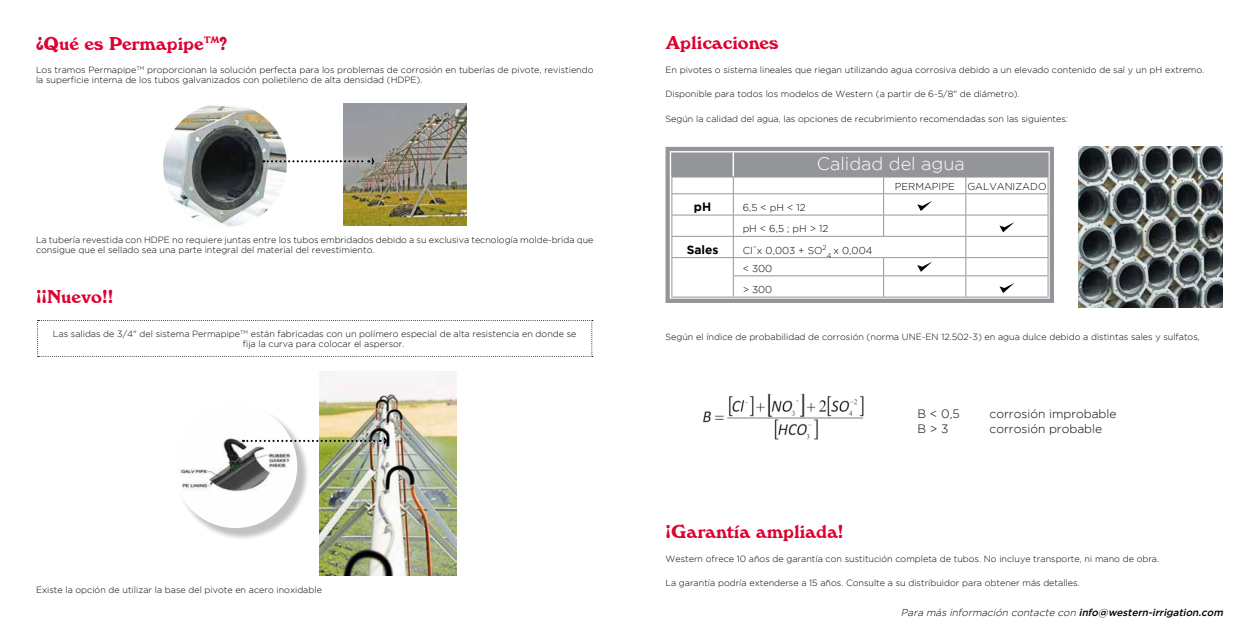
<style>
.page{position:relative;width:1259px;height:630px;background:#fff}
.page>*{position:absolute;margin:0;border:0;box-sizing:border-box;transform-origin:0 0}
.t1{font:18px "Windsor BT";color:#de0030}
.t2{font:300 18px "Gotham";color:#fff}
.t3{font:300 12px "Gotham";color:#000}
.t4{font:700 12px "Gotham";color:#000}
.t5{font:300 10px/21.3px "Gotham";color:#000}
.t6{font:italic 300 10px "Gotham";color:#000}
.t7{font:300 9px/10px "Gotham";color:#000}
.s1{font-weight:500}
</style>
<div class="page">
<img style="left:163px;top:103px;width:124px;height:124px;border-radius:62px">
<img style="left:343px;top:103px;width:123px;height:123px">
<div style="left:255px;top:151px;width:122px;height:20px;background:#fff;opacity:.75"></div>
<div style="left:256px;top:154px;width:119px;height:14px;background:#fff;opacity:.75"></div>
<svg style="left:263px;top:157px;width:111px;height:8px"></svg>
<div style="left:175px;top:405px;width:135px;height:135px;background:#000;opacity:.25"></div>
<img style="left:173px;top:404px;width:124px;height:123px;border-radius:62px">
<img style="left:320px;top:381px;width:136px;height:194px">
<div style="left:234px;top:430px;width:154px;height:21px;background:#fff;opacity:.75"></div>
<div style="left:236px;top:433px;width:150px;height:15px;background:#fff;opacity:.75"></div>
<svg style="left:243px;top:436px;width:144px;height:8px"></svg>
<svg style="left:37px;top:320px;width:556px;height:36px"></svg>
<img style="left:702px;top:393px;width:162px;height:47px">
<img style="left:1079px;top:147px;width:144px;height:160px">
<hr style="left:671px;top:296px;width:62px;height:1px;background:#939598">
<hr style="left:733px;top:296px;width:150px;height:1px;background:#939598">
<hr style="left:883px;top:296px;width:83px;height:1px;background:#939598">
<hr style="left:966px;top:296px;width:82px;height:1px;background:#939598">
<svg style="left:671px;top:152px;width:377px;height:144px"></svg>
<div style="left:665px;top:147px;width:389px;height:156px;border:4px solid #939598"></div>
<h1 class="t1" style="left:36px;top:34px;width:193px">¿Qué es Permapipe<sup>TM</sup>?</h1>
<p class="t7" style="left:36px;top:65px;width:559px">Los tramos Permapipe<sup>TM</sup> proporcionan la solución perfecta para los problemas de corrosión en tuberías de pivote, revistiendo la superficie interna de los tubos galvanizados con polietileno de alta densidad (HDPE).</p>
<p class="t7" style="left:36px;top:235px;width:559px">La tubería revestida con HDPE no requiere juntas entre los tubos embridados debido a su exclusiva tecnología molde-brida que consigue que el sellado sea una parte integral del material del revestimiento.</p>
<h1 class="t1" style="left:36px;top:286px;width:79px">¡¡Nuevo!!</h1>
<p class="t7" style="left:243px;top:328px;width:335px;text-indent:-190px">Las salidas de 3/4" del sistema Permapipe<sup>TM</sup> están fabricadas con un polímero especial de alta resistencia en donde se fija la curva para colocar el aspersor.</p>
<p class="t7" style="left:36px;top:584px;width:287px">Existe la opción de utilizar la base del pivote en acero inoxidable</p>
<h1 class="t1" style="left:665px;top:32px;width:115px">Aplicaciones</h1>
<p class="t7" style="left:665px;top:65px;width:540px">En pivotes o sistema lineales que riegan utilizando agua corrosiva debido a un elevado contenido de sal y un pH extremo.</p>
<p class="t7" style="left:665px;top:89px;width:356px">Disponible para todos los modelos de Western (a partir de 6-5/8" de diámetro).</p>
<p class="t7" style="left:665px;top:113px;width:404px">Según la calidad del agua, las opciones de recubrimiento recomendadas son las siguientes:</p>
<h1 class="t2" style="left:817px;top:154px;width:149px">Calidad del agua</h1>
<p class="t5" style="left:894px;top:175px;width:61px">PERMAPIPE</p>
<p class="t5" style="left:967px;top:175px;width:81px">GALVANIZADO</p>
<h2 class="t4" style="left:694px;top:200px;width:19px">pH</h2>
<p class="t5" style="left:742px;top:197px;width:87px">6,5 &lt; pH &lt; 12<br>pH &lt; 6,5 ; pH &gt; 12</p>
<h2 class="t4" style="left:686px;top:242px;width:33px">Sales</h2>
<p class="t5" style="left:742px;top:241px;width:131px;line-height:18.2px">CI-x 0,003 + SO<sup>2</sup><sub>4</sub> x 0,004 &lt; 300</p>
<p class="t5" style="left:742px;top:279px;width:31px">&gt; 300</p>
<p class="t7" style="left:665px;top:332px;width:536px">Según el índice de probabilidad de corrosión (norma UNE-EN 12.502-3) en agua dulce debido a distintas sales y sulfatos,</p>
<h2 class="t3" style="left:917px;top:406px;width:44px">B &lt; 0,5</h2>
<h2 class="t3" style="left:989px;top:406px;width:128px">corrosión improbable</h2>
<h2 class="t3" style="left:917px;top:422px;width:32px">B &gt; 3</h2>
<h2 class="t3" style="left:989px;top:422px;width:114px">corrosión probable</h2>
<h1 class="t1" style="left:665px;top:520px;width:179px">¡Garantía ampliada!</h1>
<p class="t7" style="left:665px;top:553px;width:495px">Western ofrece 10 años de garantía con sustitución completa de tubos. No incluye transporte, ni mano de obra.</p>
<p class="t7" style="left:665px;top:577px;width:415px">La garantía podría extenderse a 15 años. Consulte a su distribuidor para obtener más detalles.</p>
<p class="t6" style="left:901px;top:606px;width:326px">Para más información contacte con <span class="s1">info@western-irrigation.com</span></p>
</div>
